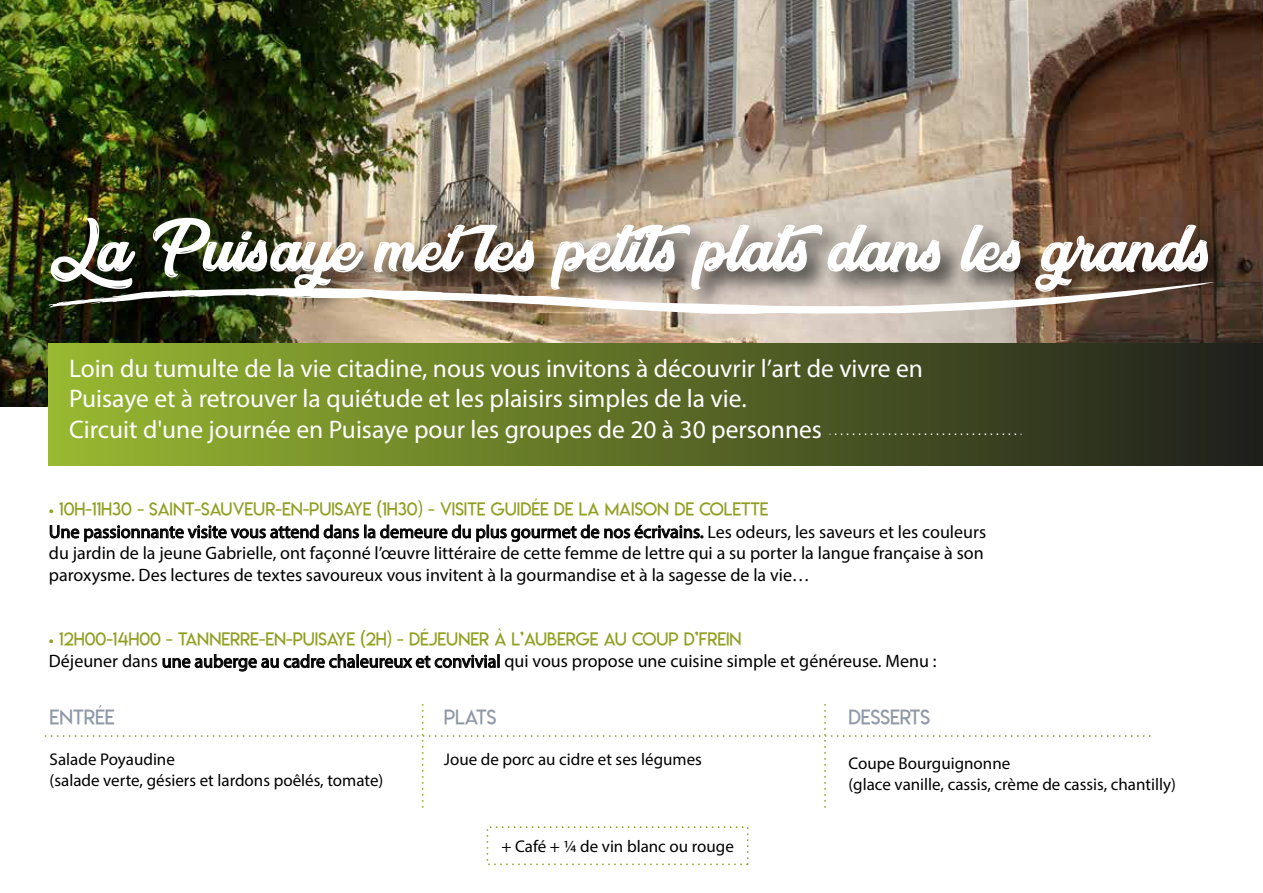
<style>
.page{position:relative;width:1263px;height:893px;background:#fff}
.page>*{position:absolute;margin:0;border:0;box-sizing:border-box;transform-origin:0 0}
.t1{font:66.9px "After Night";color:#fff}
.t2{font:25.5px/30.6px "Myriad Pro";color:#fff}
.t3{font:20.4px "Lemon Milklight";color:#8f98a7}
.t4{font:18px/21.6px "Myriad Pro";color:#000}
.t5{font:18px "Lemon Milklight";color:#909f21}
.t6{font:16.95px/20.4px "Myriad Pro";color:#000}
.s1{font-family:"Myriad Pro"}
</style>
<div class="page">
<img style="left:0;top:0;width:1263px;height:407px">
<div style="left:48px;top:343px;width:1215px;height:122px;background:linear-gradient(to right,#98b931,#1e1e1b)"></div>
<svg style="left:50px;top:524px;width:653px;height:18px"></svg>
<svg style="left:162px;top:654px;width:334px;height:18px"></svg>
<div style="left:497px;top:654px;width:3px;height:14px;border:1px solid #000"></div>
<img style="left:36px;top:198px;width:1210px;height:136px">
<svg style="left:830px;top:433px;width:192px;height:2px"></svg>
<img style="left:41px;top:282px;width:1179px;height:32px">
<svg style="left:44px;top:704px;width:1106px;height:104px"></svg>
<h1 class="t1" style="left:48px;top:203px;width:1167px">La Puisaye metles petits plats dans les grands</h1>
<h2 class="t2" style="left:69px;top:352px;width:855px">Loin du tumulte de la vie citadine, nous vous invitons à découvrir l’art de vivre en<br>Puisaye et à retrouver la quiétude et les plaisirs simples de la vie.<br>Circuit d'une journée en Puisaye pour les groupes de 20 à 30 personnes</h2>
<p class="t5" style="left:49px;top:498px;width:721px"><span class="s1">•</span> 10H-11H30 - SAINT-SAUVEUR-EN-PUISAYE (1H30) - VISITE GUIDÉE DE LA MAISON DE COLETTE</p>
<p class="t4" style="left:49px;top:521px;width:939px">Une passionnante visite vous attend dans la demeure du plus gourmet de nos écrivains. Les odeurs, les saveurs et les couleurs du jardin de la jeune Gabrielle, ont façonné l’œuvre littéraire de cette femme de lettre qui a su porter la langue française à son paroxysme. Des lectures de textes savoureux vous invitent à la gourmandise et à la sagesse de la vie…</p>
<p class="t5" style="left:49px;top:628px;width:694px"><span class="s1">•</span> 12H00-14H00 - TANNERRE-EN-PUISAYE (2H) - DÉJEUNER À L’AUBERGE AU COUP D’FREIN</p>
<p class="t4" style="left:49px;top:650px;width:889px">Déjeuner dans une auberge au cadre chaleureux et convivial qui vous propose une cuisine simple et généreuse. Menu :</p>
<p class="t3" style="left:50px;top:704px;width:67px">ENTRÉE</p>
<p class="t6" style="left:50px;top:749px;width:335px">Salade Poyaudine<br>(salade verte, gésiers et lardons poêlés, tomate)</p>
<p class="t3" style="left:444px;top:704px;width:54px">PLATS</p>
<p class="t6" style="left:444px;top:749px;width:260px">Joue de porc au cidre et ses légumes</p>
<p class="t6" style="left:501px;top:836px;width:234px">+ Café + ¼ de vin blanc ou rouge</p>
<p class="t3" style="left:848px;top:704px;width:83px">DESSERTS</p>
<p class="t6" style="left:848px;top:753px;width:329px">Coupe Bourguignonne<br>(glace vanille, cassis, crème de cassis, chantilly)</p>
</div>
